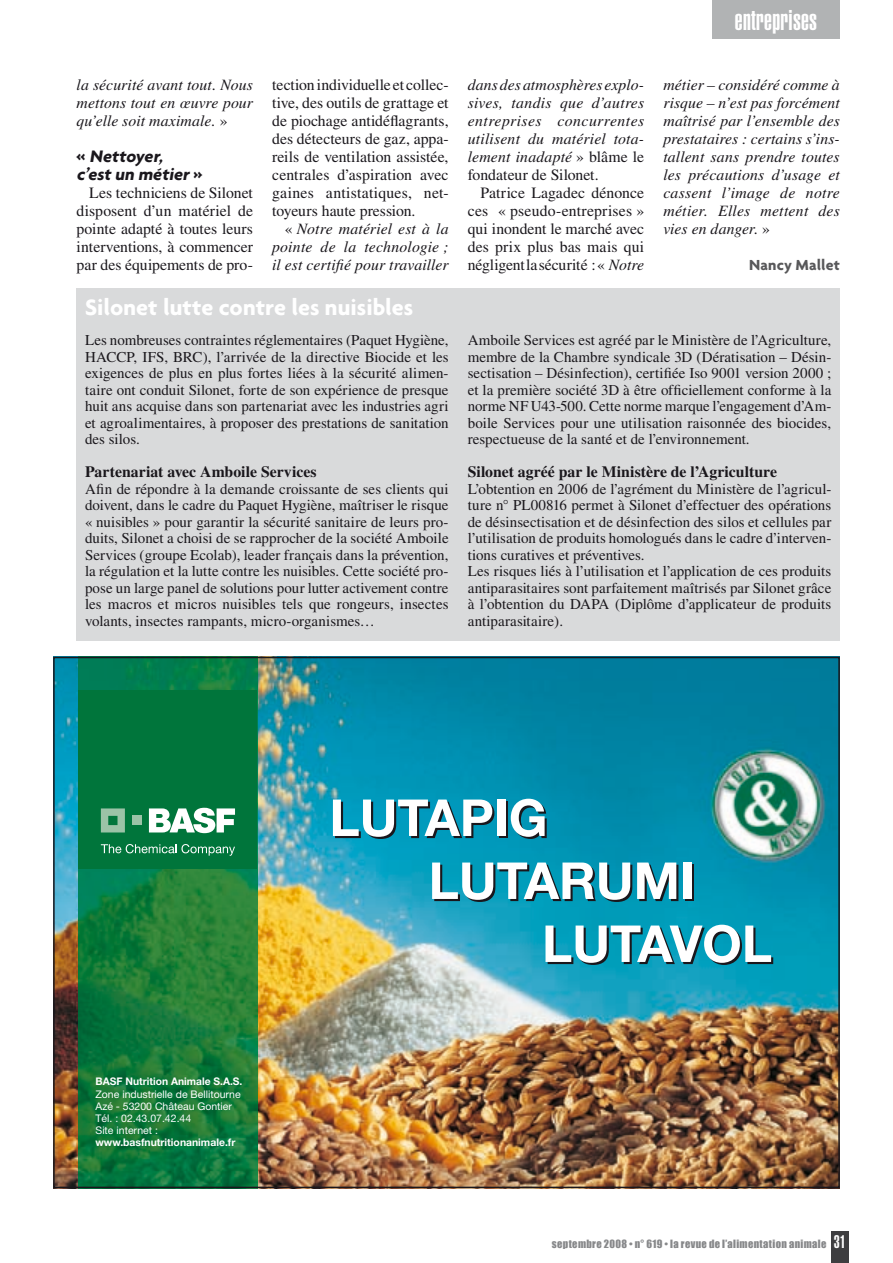
<style>
.page{position:relative;width:893px;height:1263px;background:#fff}
.page>*{position:absolute;margin:0;border:0;box-sizing:border-box;transform-origin:0 0}
.t1{font:700 51px "Helvetica Neue";color:#fff}
.t2{font:900 extra-condensed 28.2px "Helvetica";letter-spacing:.01em;color:#fff}
.t3{font:700 24px "Agenda";color:#fff}
.t4{font:italic 700 18px/18px "Agenda";color:#1a171c}
.t5{font:italic 15.75px/18px "Times";letter-spacing:.01em;color:#1a171c;text-align:justify}
.t6{font:15.75px/18px "Times";color:#1a171c;text-align:justify}
.t7{font:700 15.75px "Times";color:#1a171c}
.t8{font:700 15.75px "Agenda";letter-spacing:.01em;color:#58585a}
.t9{font:15px/16.5px "Times";color:#1a171c;text-align:justify}
.t10{font:12px "Courier";color:#000}
.t11{font:10.5px/12.1px "Helvetica Neue";color:#fff}
.t12{font:700 10.5px "Helvetica Neue";color:#fff}
.t13{font:10.5px "Impact";letter-spacing:.035em;color:#87888a}
.s1{font-style:normal}
.s2{font-style:italic}
.s3{font-family:"Helvetica";font-weight:900;font-stretch:extra-condensed;font-size:18px;color:#fff}
</style>
<div class="page">
<div style="left:831px;top:1231px;width:17px;height:32px;background:#3e3e40"></div>
<div style="left:712px;top:0;width:128px;height:38px;background:#b1b3b4"></div>
<img style="left:56px;top:660px;width:781px;height:525px">
<div style="left:77px;top:288px;width:763px;height:353px;background:#d9dadb"></div>
<p class="t5" style="left:77px;top:76px;width:178px">la sécurité avant tout. Nous mettons tout en œuvre pour qu’elle soit maximale. <span class="s1">»</span></p>
<p class="t4" style="left:77px;top:147px;width:127px"><span class="s1">«</span> Nettoyer, c’est un métier <span class="s1">»</span></p>
<p class="t6" style="left:77px;top:184px;width:178px;text-indent:13px">Les techniciens de Silonet disposent d’un matériel de pointe adapté à toutes leurs interventions, à commencer par des équipements de pro-</p>
<p class="t6" style="left:272px;top:76px;width:178px">tection individuelle et collec&shy;tive, des outils de grattage et de piochage antidéflagrants, des détecteurs de gaz, appa&shy;reils de ventilation assistée, centrales d’aspiration avec gaines antistatiques, net&shy;toyeurs haute pression.</p>
<p class="t5" style="left:272px;top:220px;width:178px;text-indent:13px"><span class="s1">«</span> Notre matériel est à la pointe de la technologie ; il est certifié pour travailler</p>
<h3 class="t3" style="left:85px;top:292px;width:330px">Silonet lutte contre les nuisibles</h3>
<p class="t9" style="left:85px;top:332px;width:365px">Les nombreuses contraintes réglementaires (Paquet Hygiène, HACCP, IFS, BRC), l’arrivée de la directive Biocide et les exigences de plus en plus fortes liées à la sécurité alimen&shy;taire ont conduit Silonet, forte de son expérience de presque huit ans acquise dans son partenariat avec les industries agri et agroalimentaires, à proposer des prestations de sanitation des silos.</p>
<p class="t7" style="left:85px;top:462px;width:233px">Partenariat avec Amboile Services</p>
<p class="t9" style="left:85px;top:480px;width:365px">Afin de répondre à la demande croissante de ses clients qui doivent, dans le cadre du Paquet Hygiène, maîtriser le risque « nuisibles » pour garantir la sécurité sanitaire de leurs pro&shy;duits, Silonet a choisi de se rapprocher de la société Amboile Services (groupe Ecolab), leader français dans la prévention, la régulation et la lutte contre les nuisibles. Cette société pro&shy;pose un large panel de solutions pour lutter activement contre les macros et micros nuisibles tels que rongeurs, insectes volants, insectes rampants, micro-organismes…</p>
<p class="t10" style="left:57px;top:610px;width:369px">RZ_AZ_BNA_Pulver_08 29.05.2008 15:54 Uhr Seite 1</p>
<h2 class="t2" style="left:735px;top:4px;width:84px">entreprises</h2>
<p class="t5" style="left:468px;top:76px;width:178px">dans des atmosphères explo&shy;sives, tandis que d’autres entreprises concurrentes utilisent du matériel tota&shy;lement inadapté <span class="s1">» blâme le fondateur de Silonet.</span></p>
<p class="t6" style="left:468px;top:184px;width:178px;text-indent:13px">Patrice Lagadec dénonce ces « pseudo-entreprises » qui inondent le marché avec des prix plus bas mais qui négligent la sécurité : « <span class="s2">Notre</span></p>
<p class="t5" style="left:663px;top:76px;width:178px">métier – considéré comme à risque – n’est pas forcément maîtrisé par l’ensemble des prestataires : certains s’ins&shy;tallent sans prendre toutes les précautions d’usage et cassent l’image de notre métier. Elles mettent des vies en danger. <span class="s1">»</span></p>
<p class="t8" style="left:749px;top:255px;width:92px">Nancy Mallet</p>
<p class="t9" style="left:468px;top:332px;width:365px">Amboile Services est agréé par le Ministère de l’Agriculture, membre de la Chambre syndicale 3D (Dératisation – Désin&shy;sectisation – Désinfection), certifiée Iso 9001 version 2000 ; et la première société 3D à être officiellement conforme à la norme NF U43-500. Cette norme marque l’engagement d’Am&shy;boile Services pour une utilisation raisonnée des biocides, respectueuse de la santé et de l’environnement.</p>
<p class="t7" style="left:468px;top:462px;width:311px">Silonet agréé par le Ministère de l’Agriculture</p>
<p class="t9" style="left:468px;top:480px;width:365px;text-align:left">L’obtention en 2006 de l’agrément du Ministère de l’agricul&shy;ture n° PL00816 permet à Silonet d’effectuer des opérations de désinsectisation et de désinfection des silos et cellules par l’utilisation de produits homologués dans le cadre d’interven&shy;tions curatives et préventives.<br>Les risques liés à l’utilisation et l’application de ces produits antiparasitaires sont parfaitement maîtrisés par Silonet grâce à l’obtention du DAPA (Diplôme d’applicateur de produits antiparasitaire).</p>
<p class="t12" style="left:96px;top:1075px;width:148px">BASF Nutrition Animale S.A.S.</p>
<p class="t11" style="left:96px;top:1087px;width:147px">Zone industrielle de Bellitourne<br>Azé - 53200 Château Gontier<br>Tél. : 02.43.07.42.44<br>Site internet :</p>
<p class="t12" style="left:96px;top:1136px;width:141px">www.basfnutritionanimale.fr</p>
<h1 class="t1" style="left:329px;top:786px;width:220px">LUTAPIG</h1>
<h1 class="t1" style="left:429px;top:849px;width:268px">LUTARUMI</h1>
<h1 class="t1" style="left:542px;top:912px;width:232px">LUTAVOL</h1>
<p class="t13" style="left:552px;top:1237px;width:296px">septembre 2008 • n° 619 • la revue de l’alimentation animale <span class="s3">31</span></p>
</div>
